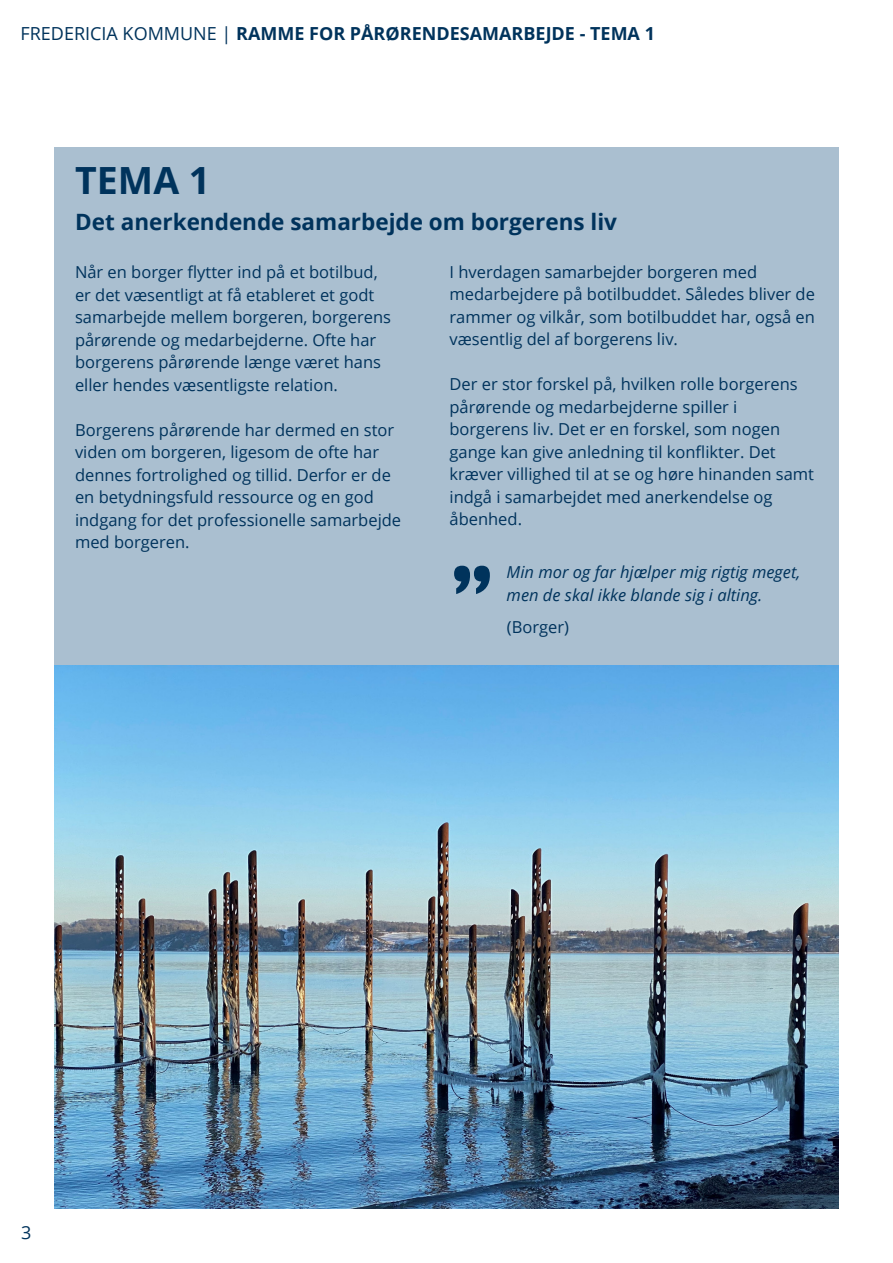
<style>
.page{position:relative;width:893px;height:1263px;background:#fff}
.page>*{position:absolute;margin:0;border:0;box-sizing:border-box;transform-origin:0 0}
.t1{font:700 93px "Britannic";color:#00335c}
.t2{font:700 37.5px "Open Sans";color:#00335c}
.t3{font:700 22.5px "Open Sans";color:#00335c}
.t4{font:700 18px "Open Sans";color:#00335c}
.t5{font:18px "Open Sans";color:#00335c}
.t6{font:16.5px/22.5px "Open Sans";color:#00335c}
.t7{font:italic 16.5px/22.5px "Open Sans";color:#00335c}
.s1{font-weight:400}
</style>
<div class="page">
<div style="left:54px;top:148px;width:785px;height:583px;background:#aabfd0"></div>
<img style="left:54px;top:665px;width:785px;height:544px">
<p class="t4" style="left:20px;top:20px;width:636px"><span class="s1">FREDERICIA KOMMUNE |</span> RAMME FOR PÅRØRENDESAMARBEJDE - TEMA 1</p>
<p class="t2" style="left:75px;top:154px;width:137px">TEMA 1</p>
<p class="t3" style="left:75px;top:206px;width:543px">Det anerkendende samarbejde om borgerens liv</p>
<p class="t6" style="left:75px;top:261px;width:318px">Når en borger flytter ind på et botilbud, er det væsentligt at få etableret et godt samarbejde mellem borgeren, borgerens pårørende og medarbejderne. Ofte har borgerens pårørende længe været hans eller hendes væsentligste relation.</p>
<p class="t6" style="left:75px;top:418px;width:328px">Borgerens pårørende har dermed en stor viden om borgeren, ligesom de ofte har dennes fortrolighed og tillid. Derfor er de en betydningsfuld ressource og en god indgang for det professionelle samarbejde med borgeren.</p>
<p class="t6" style="left:449px;top:260px;width:367px">I hverdagen samarbejder borgeren med medarbejdere på botilbuddet. Således bliver de rammer og vilkår, som botilbuddet har, også en væsentlig del af borgerens liv.</p>
<p class="t6" style="left:449px;top:373px;width:366px">Der er stor forskel på, hvilken rolle borgerens pårørende og medarbejderne spiller i borgerens liv. Det er en forskel, som nogen gange kan give anledning til konflikter. Det kræver villighed til at se og høre hinanden samt indgå i samarbejdet med anerkendelse og åbenhed.</p>
<p class="t1" style="left:450px;top:545px;width:46px">”</p>
<p class="t7" style="left:507px;top:561px;width:295px">Min mor og far hjælper mig rigtig meget, men de skal ikke blande sig i alting.</p>
<p class="t6" style="left:507px;top:615px;width:64px">(Borger)</p>
<p class="t5" style="left:21px;top:1220px;width:12px">3</p>
</div>
